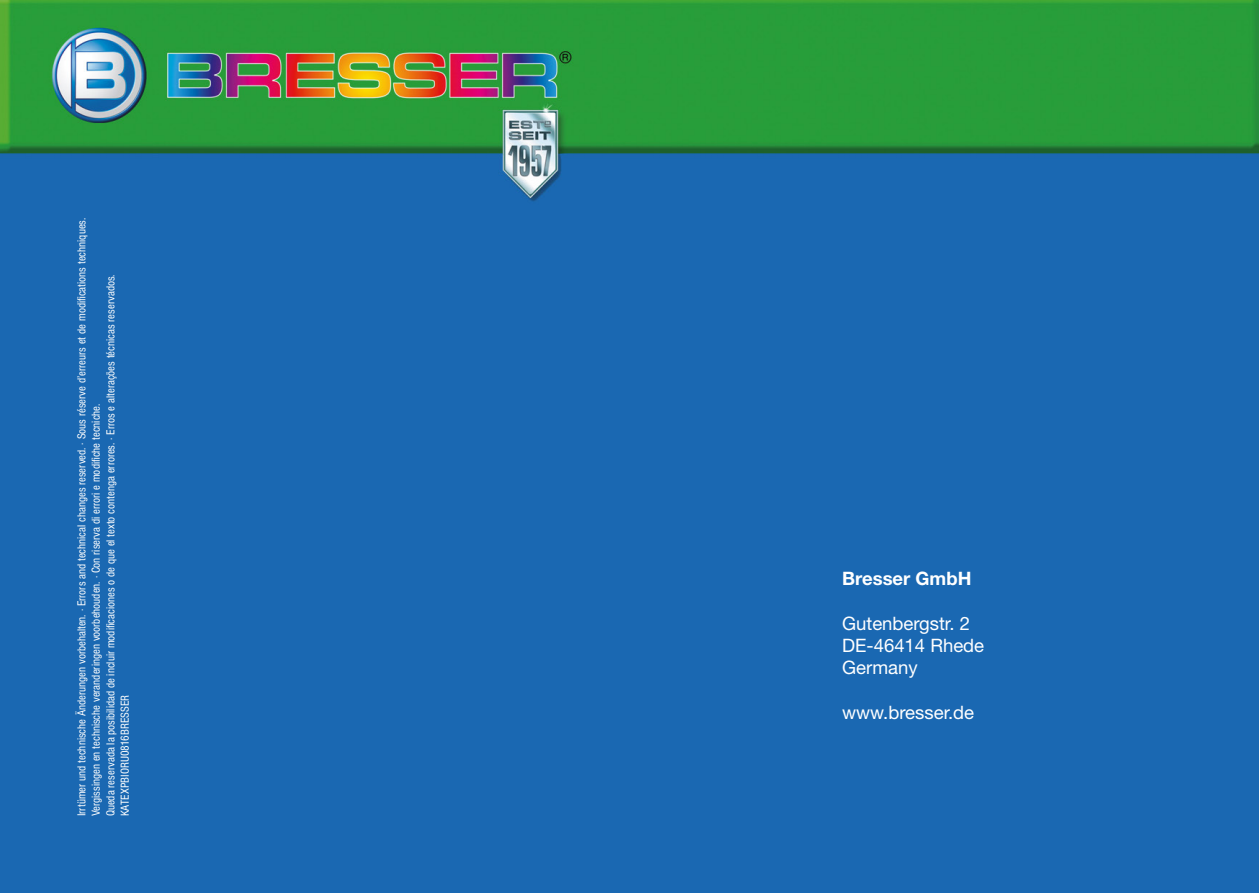
<style>
.page{position:relative;width:1259px;height:893px;background:#fff}
.page>*{position:absolute;margin:0;border:0;box-sizing:border-box;transform-origin:0 0}
.t1{font:18.6px/22.2px "Helvetica Neue";color:#fff}
.t2{font:700 18.6px "Helvetica Neue";color:#fff}
.t3{font:12px/14.4px "Nimbus San D Reg Con";color:#fff}
</style>
<div class="page">
<img style="left:0;top:0;width:1259px;height:893px">
<p class="t3" style="left:75px;top:816px;width:600px;rotate:-90deg">Irrtümer und technische Änderungen vorbehalten. · Errors and technical changes reserved. · Sous réserve d’erreurs et de modifications techniques.<br>Vergissingen en technische veranderingen voorbehouden. · Con riserva di errori e modifiche tecniche.<br>Queda reservada la posibilidad de incluir modificaciones o de que el texto contenga errores. · Erros e alterações técnicas reservados.<br>KATEXPBIORU0816BRESSER</p>
<h1 class="t2" style="left:842px;top:567px;width:131px">Bresser GmbH</h1>
<h1 class="t1" style="left:842px;top:612px;width:144px">Gutenbergstr. 2<br>DE-46414 Rhede<br>Germany</h1>
<h1 class="t1" style="left:842px;top:701px;width:134px">www.bresser.de</h1>
</div>
